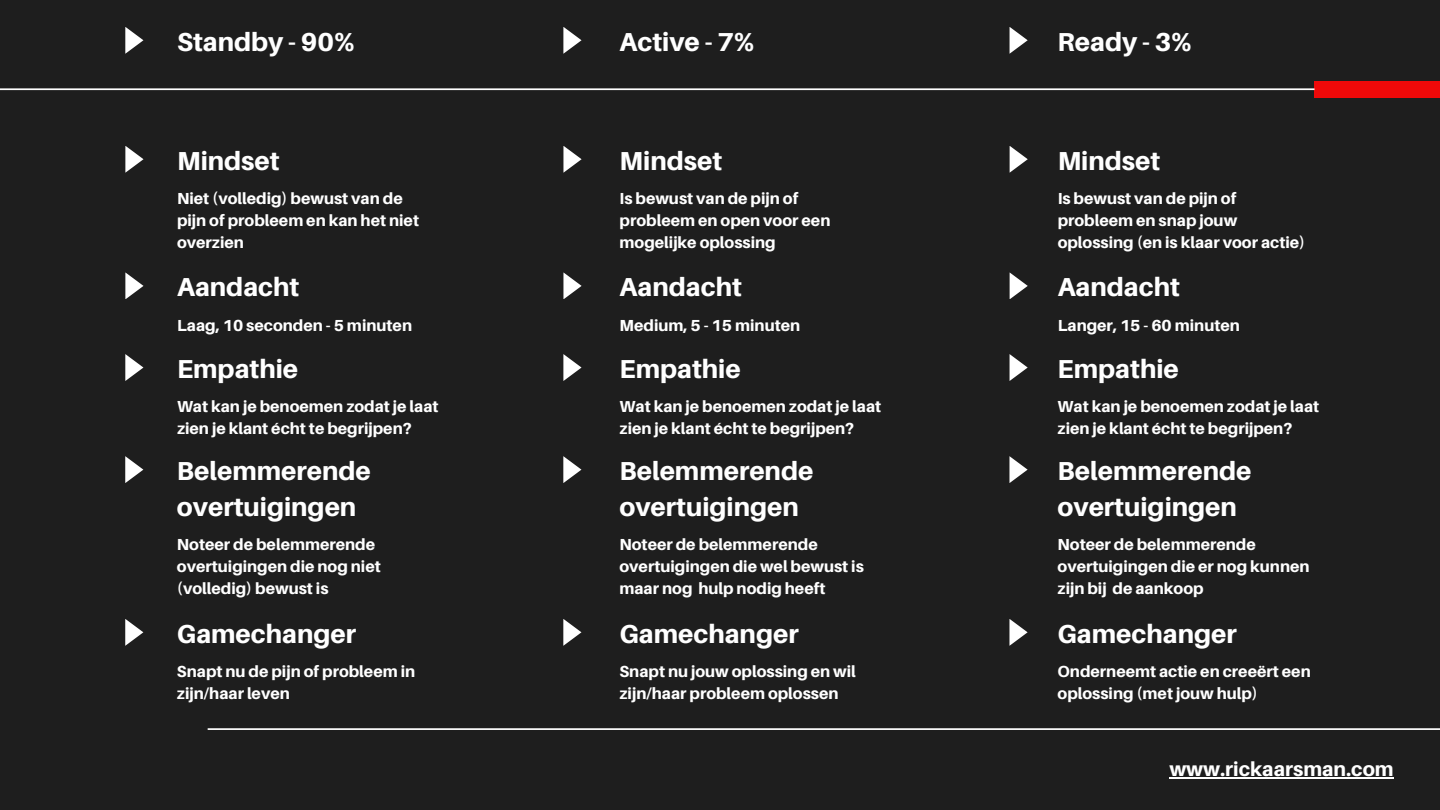
<style>
.page{position:relative;width:1440px;height:810px;background:#1e1e1e}
.page>*{position:absolute;margin:0;border:0;box-sizing:border-box;transform-origin:0 0}
.t1{font:800 26px/35.9px "Aileron";color:#fff}
.t2{font:800 20px "Aileron";color:#fff}
.t3{font:800 16px/22.2px "Aileron";color:#fff}
</style>
<div class="page">
<svg style="left:125px;top:146px;width:18px;height:27px"></svg>
<div style="left:1315px;top:81px;width:125px;height:17px;background:#ef0909"></div>
<svg style="left:0;top:88px;width:1315px;height:2px;background:#d4d3d3"></svg>
<svg style="left:208px;top:728px;width:1232px;height:2px;background:#dedede"></svg>
<svg style="left:563px;top:146px;width:19px;height:27px"></svg>
<svg style="left:1010px;top:146px;width:18px;height:27px"></svg>
<svg style="left:125px;top:272px;width:18px;height:27px"></svg>
<svg style="left:563px;top:272px;width:19px;height:27px"></svg>
<svg style="left:1010px;top:272px;width:18px;height:27px"></svg>
<svg style="left:125px;top:354px;width:18px;height:27px"></svg>
<svg style="left:563px;top:354px;width:19px;height:27px"></svg>
<svg style="left:1010px;top:354px;width:18px;height:27px"></svg>
<svg style="left:125px;top:456px;width:18px;height:27px"></svg>
<svg style="left:563px;top:456px;width:18px;height:27px"></svg>
<svg style="left:1009px;top:456px;width:19px;height:27px"></svg>
<svg style="left:125px;top:27px;width:18px;height:27px"></svg>
<svg style="left:563px;top:27px;width:19px;height:27px"></svg>
<svg style="left:1010px;top:27px;width:18px;height:27px"></svg>
<svg style="left:125px;top:619px;width:18px;height:27px"></svg>
<svg style="left:563px;top:619px;width:18px;height:27px"></svg>
<svg style="left:1009px;top:619px;width:19px;height:27px"></svg>
<hr style="left:1169px;top:778px;width:225px;height:1px;background:#fff">
<h1 class="t1" style="left:177px;top:23px;width:179px">Standby - 90%</h1>
<h1 class="t1" style="left:620px;top:23px;width:136px">Active - 7%</h1>
<h1 class="t1" style="left:1058px;top:23px;width:136px">Ready - 3%</h1>
<h1 class="t1" style="left:177px;top:142px;width:104px">Mindset</h1>
<p class="t3" style="left:177px;top:187px;width:244px">Niet (volledig) bewust van de pijn of probleem en kan het niet overzien</p>
<h1 class="t1" style="left:177px;top:269px;width:124px">Aandacht</h1>
<p class="t3" style="left:177px;top:314px;width:237px">Laag, 10 seconden - 5 minuten</p>
<h1 class="t1" style="left:177px;top:350px;width:123px">Empathie</h1>
<p class="t3" style="left:177px;top:395px;width:263px">Wat kan je benoemen zodat je laat zien je klant écht te begrijpen?</p>
<h1 class="t1" style="left:177px;top:452px;width:195px">Belemmerende overtuigingen</h1>
<p class="t3" style="left:177px;top:533px;width:205px">Noteer de belemmerende overtuigingen die nog niet (volledig) bewust is</p>
<h1 class="t1" style="left:177px;top:615px;width:181px">Gamechanger</h1>
<p class="t3" style="left:177px;top:660px;width:240px">Snapt nu de pijn of probleem in zijn/haar leven</p>
<h1 class="t1" style="left:620px;top:142px;width:104px">Mindset</h1>
<p class="t3" style="left:620px;top:187px;width:212px">Is bewust van de pijn of probleem en open voor een mogelijke oplossing</p>
<h1 class="t1" style="left:620px;top:269px;width:124px">Aandacht</h1>
<p class="t3" style="left:620px;top:314px;width:182px">Medium, 5 - 15 minuten</p>
<h1 class="t1" style="left:620px;top:350px;width:123px">Empathie</h1>
<p class="t3" style="left:620px;top:395px;width:263px">Wat kan je benoemen zodat je laat zien je klant écht te begrijpen?</p>
<h1 class="t1" style="left:619px;top:452px;width:195px">Belemmerende overtuigingen</h1>
<p class="t3" style="left:619px;top:533px;width:246px">Noteer de belemmerende overtuigingen die wel bewust is maar nog hulp nodig heeft</p>
<h1 class="t1" style="left:619px;top:615px;width:181px">Gamechanger</h1>
<p class="t3" style="left:619px;top:660px;width:238px">Snapt nu jouw oplossing en wil zijn/haar probleem oplossen</p>
<h1 class="t1" style="left:1058px;top:142px;width:104px">Mindset</h1>
<p class="t3" style="left:1058px;top:187px;width:249px">Is bewust van de pijn of probleem en snap jouw oplossing (en is klaar voor actie)</p>
<h1 class="t1" style="left:1058px;top:269px;width:124px">Aandacht</h1>
<p class="t3" style="left:1058px;top:314px;width:184px">Langer, 15 - 60 minuten</p>
<h1 class="t1" style="left:1058px;top:350px;width:123px">Empathie</h1>
<p class="t3" style="left:1058px;top:395px;width:263px">Wat kan je benoemen zodat je laat zien je klant écht te begrijpen?</p>
<h1 class="t1" style="left:1058px;top:452px;width:195px">Belemmerende overtuigingen</h1>
<p class="t3" style="left:1058px;top:533px;width:254px">Noteer de belemmerende overtuigingen die er nog kunnen zijn bij de aankoop</p>
<h1 class="t1" style="left:1058px;top:615px;width:181px">Gamechanger</h1>
<p class="t3" style="left:1058px;top:660px;width:255px">Onderneemt actie en creeërt een oplossing (met jouw hulp)</p>
<p class="t2" style="left:1169px;top:757px;width:226px">www.rickaarsman.com</p>
</div>
